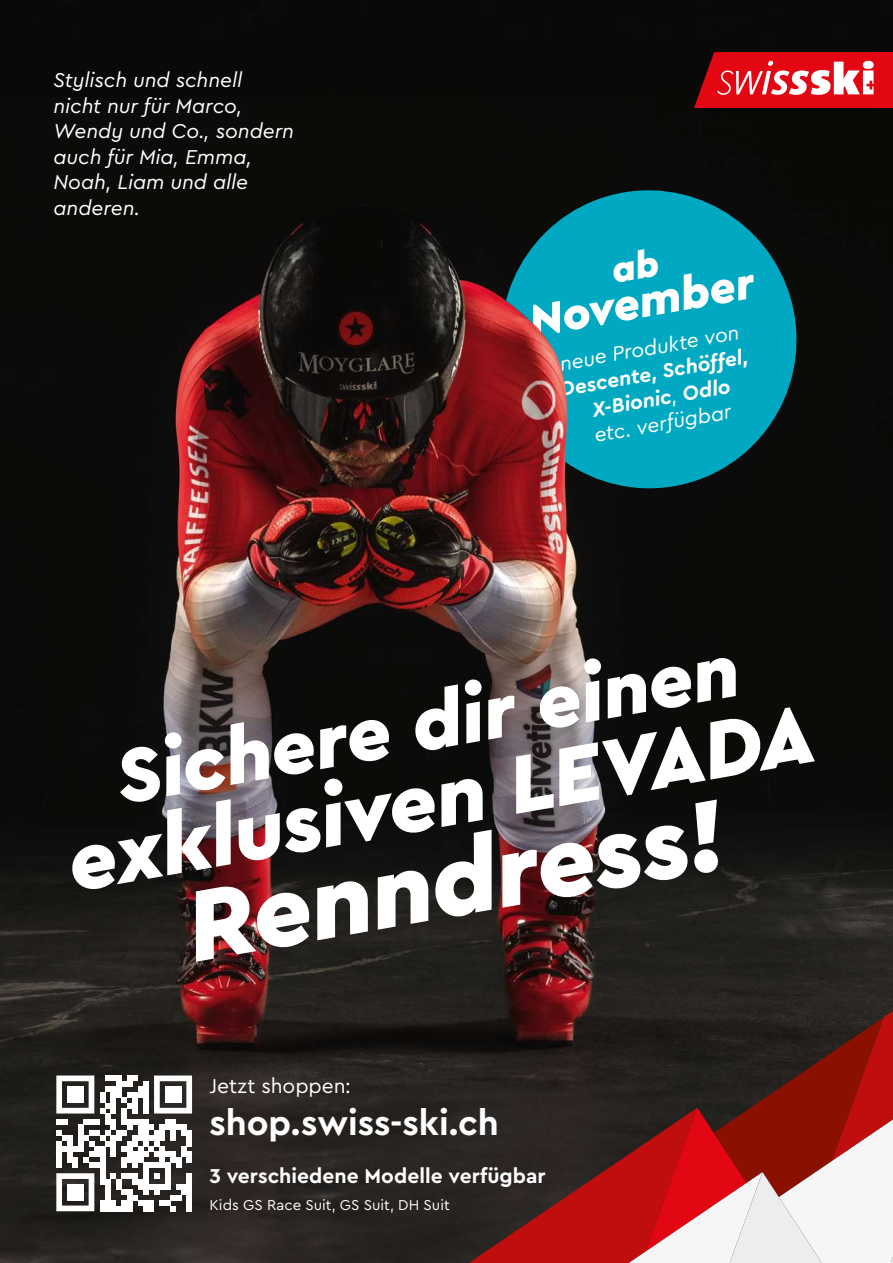
<style>
.page{position:relative;width:893px;height:1263px;background:#fff}
.page>*{position:absolute;margin:0;border:0;box-sizing:border-box;transform-origin:0 0}
.t1{font:italic 900 105px "Cera";color:#fff}
.t2{font:italic 900 85.5px "Cera";color:#fff}
.t3{font:italic 900 79.5px "Cera";color:#fff}
.t4{font:italic 900 46.5px "Cera";color:#fff}
.t5{font:700 36px "Cera PRO";color:#fff}
.t6{font:italic 21px/25.5px "Cera PRO";letter-spacing:-.005em;color:#fff}
.t7{font:italic 700 21px/25.5px "Cera";color:#fff;text-align:center}
.t8{font:700 21px "Cera PRO";color:#fff}
.t9{font:italic 21px "Cera";color:#fff}
.t10{font:21px "Cera PRO";color:#fff}
.t11{font:15px "Cera PRO";letter-spacing:.005em;color:#fff}
.s1{font-weight:400}
</style>
<div class="page">
<img style="left:0;top:0;width:893px;height:1263px">
<div style="left:873px;top:52px;width:20px;height:56px;background:#e30613"></div>
<svg style="left:694px;top:52px;width:180px;height:56px"></svg>
<svg style="left:56px;top:1075px;width:136px;height:136px"></svg>
<div style="left:67px;top:1086px;width:16px;height:17px;background:#fff"></div>
<div style="left:165px;top:1086px;width:16px;height:17px;background:#fff"></div>
<div style="left:67px;top:1184px;width:16px;height:16px;background:#fff"></div>
<svg style="left:489px;top:178px;width:319px;height:322px;background:#037b8b"></svg>
<img style="left:135px;top:206px;width:443px;height:575px">
<svg style="left:469px;top:1011px;width:424px;height:252px;background:#793f3d"></svg>
<div style="left:612px;top:247px;width:48px;height:36px;background:#00a9c1"></div>
<p class="t6" style="left:54px;top:66px;width:242px">Stylisch und schnell nicht nur für Marco,<br>Wendy und Co., sondern auch für Mia, Emma,<br>Noah, Liam und alle anderen.</p>
<h3 class="t4" style="left:524px;top:291px;width:229px;rotate:-10deg">November</h3>
<p class="t9" style="left:558px;top:350px;width:183px;rotate:-10deg">neue Produkte von</p>
<p class="t7" style="left:558px;top:376px;width:192px;rotate:-10deg">Descente, Schöffel,<br>X-Bionic<span class="s1">,</span> Odlo<br><span class="s1">etc. verfügbar</span></p>
<h3 class="t3" style="left:108px;top:726px;width:632px;rotate:-10deg">Sichere dir einen</h3>
<h2 class="t2" style="left:59px;top:808px;width:758px;rotate:-10deg">exklusiven LEVADA</h2>
<h1 class="t1" style="left:175px;top:859px;width:546px;rotate:-10deg">Renndress!</h1>
<p class="t10" style="left:209px;top:1072px;width:143px">Jetzt shoppen:</p>
<h3 class="t5" style="left:209px;top:1099px;width:291px">shop.swiss-ski.ch</h3>
<p class="t8" style="left:209px;top:1162px;width:338px">3 verschiedene Modelle verfügbar</p>
<p class="t11" style="left:209px;top:1195px;width:242px">Kids GS Race Suit, GS Suit, DH Suit</p>
</div>
